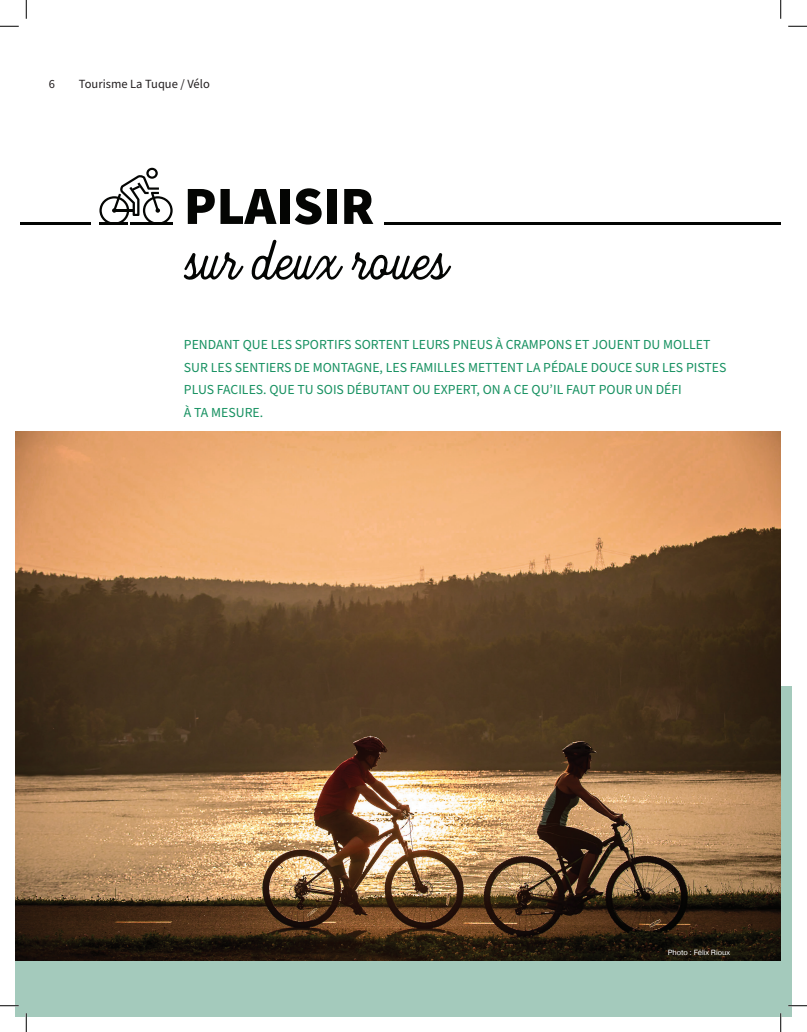
<style>
.page{position:relative;width:807px;height:1032px;background:#fff}
.page>*{position:absolute;margin:0;border:0;box-sizing:border-box;transform-origin:0 0}
.Titre_1_script{font:68.75px "Heritage";color:#040503}
.Titre1{font:900 53.75px "Source Sans Pro";color:#040503}
.Texte_intro{font:13.75px/22.5px "Source Sans Pro";color:#179161}
.Entete_mag{font:12.5px "Source Sans Pro";color:#231f20}
.Crédit_photo{font:7.5px "Pragmatica";color:#fff}
</style>
<div class="page">
<div style="left:15px;top:686px;width:776px;height:330px;background:#a4cabc"></div>
<svg style="left:99px;top:168px;width:73px;height:54px"></svg>
<hr style="left:130px;top:222px;width:42px;height:3px;background:#040503">
<hr style="left:99px;top:222px;width:29px;height:3px;background:#040503">
<img style="left:15px;top:431px;width:765px;height:529px">
<hr style="left:21px;top:222px;width:70px;height:3px;background:#040503">
<hr style="left:384px;top:222px;width:396px;height:3px;background:#040503">
<svg style="left:0;top:25px;width:19px;height:2px"></svg>
<svg style="left:788px;top:25px;width:18px;height:2px"></svg>
<svg style="left:0;top:1005px;width:19px;height:1px"></svg>
<svg style="left:788px;top:1004px;width:18px;height:2px"></svg>
<svg style="left:25px;top:0;width:2px;height:19px"></svg>
<svg style="left:25px;top:1013px;width:2px;height:18px"></svg>
<svg style="left:780px;top:0;width:1px;height:19px"></svg>
<svg style="left:779px;top:1013px;width:2px;height:18px"></svg>
<p class="Entete_mag" style="left:49px;top:76px;width:8px">6</p>
<p class="Entete_mag" style="left:79px;top:76px;width:132px">Tourisme La Tuque / Vélo</p>
<p class="Titre1" style="left:184px;top:169px;width:192px">PLAISIR</p>
<p class="Titre_1_script" style="left:184px;top:222px;width:265px">sur deux roues</p>
<p class="Texte_intro" style="left:184px;top:333px;width:544px">PENDANT QUE LES SPORTIFS SORTENT LEURS PNEUS À CRAMPONS ET JOUENT DU MOLLET SUR LES SENTIERS DE MONTAGNE, LES FAMILLES METTENT LA PÉDALE DOUCE SUR LES PISTES PLUS FACILES. QUE TU SOIS DÉBUTANT OU EXPERT, ON A CE QU’IL FAUT POUR UN DÉFI<br>À TA MESURE.</p>
<p class="Crédit_photo" style="left:667px;top:947px;width:64px">Photo : Félix Rioux</p>
</div>
